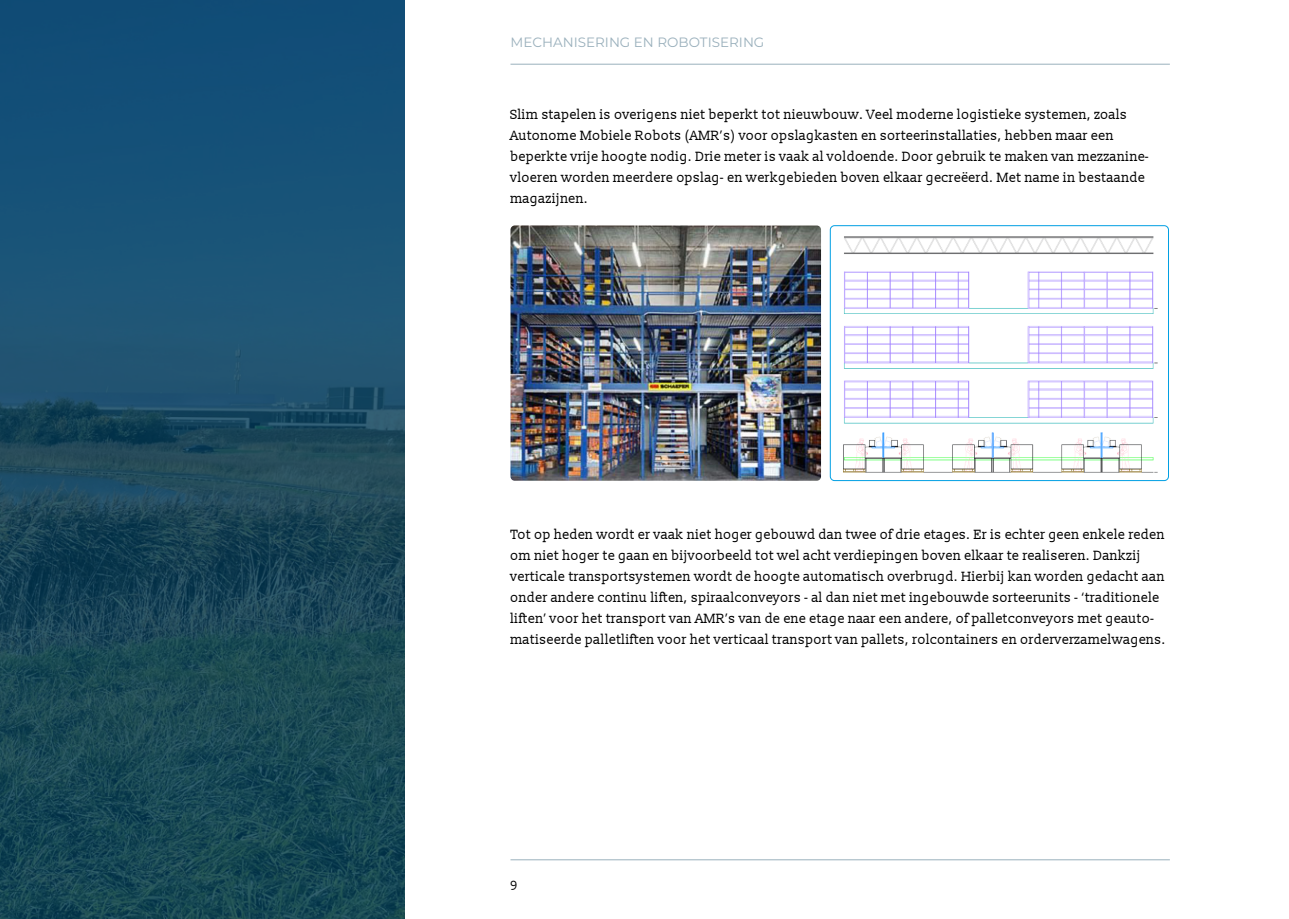
<style>
.page{position:relative;width:1289px;height:919px;background:#fff}
.page>*{position:absolute;margin:0;border:0;box-sizing:border-box;transform-origin:0 0}
.t1{font:13.5px/21px "Slabo 13 px";color:#000}
.t2{font:13.5px "Montserrat";color:#9ab0bc}
.t3{font:12px "Slabo 13 px";color:#000}
</style>
<div class="page">
<hr style="left:510px;top:64px;width:659px;height:1px;background:#9ab0bc">
<hr style="left:510px;top:859px;width:659px;height:1px;background:#9ab0bc">
<svg style="left:0;top:0;width:404px;height:918px;background:#194b63"></svg>
<img style="left:510px;top:225px;width:311px;height:255px">
<img style="left:830px;top:226px;width:338px;height:254px">
<div style="left:830px;top:225px;width:338px;height:255px;border:1px solid #009fe3;border-radius:4px"></div>
<p class="t2" style="left:510px;top:33px;width:255px">MECHANISERING EN ROBOTISERING</p>
<p class="t1" style="left:510px;top:103px;width:640px">Slim stapelen is overigens niet beperkt tot nieuwbouw. Veel moderne logistieke systemen, zoals Autonome Mobiele Robots (AMR’s) voor opslagkasten en sorteerinstallaties, hebben maar een beperkte vrije hoogte nodig. Drie meter is vaak al voldoende. Door gebruik te maken van mezzanine&shy;vloeren worden meerdere opslag- en werkgebieden boven elkaar gecreëerd. Met name in bestaande magazijnen.</p>
<p class="t1" style="left:510px;top:523px;width:657px">Tot op heden wordt er vaak niet hoger gebouwd dan twee of drie etages. Er is echter geen enkele reden om niet hoger te gaan en bijvoorbeeld tot wel acht verdiepingen boven elkaar te realiseren. Dankzij verticale transportsystemen wordt de hoogte automatisch overbrugd. Hierbij kan worden gedacht aan onder andere continu liften, spiraalconveyors - al dan niet met ingebouwde sorteerunits - ‘traditionele liften’ voor het transport van AMR’s van de ene etage naar een andere, of palletconveyors met geauto&shy;matiseerde palletliften voor het verticaal transport van pallets, rolcontainers en orderverzamelwagens.</p>
<p class="t3" style="left:510px;top:875px;width:9px">9</p>
</div>
